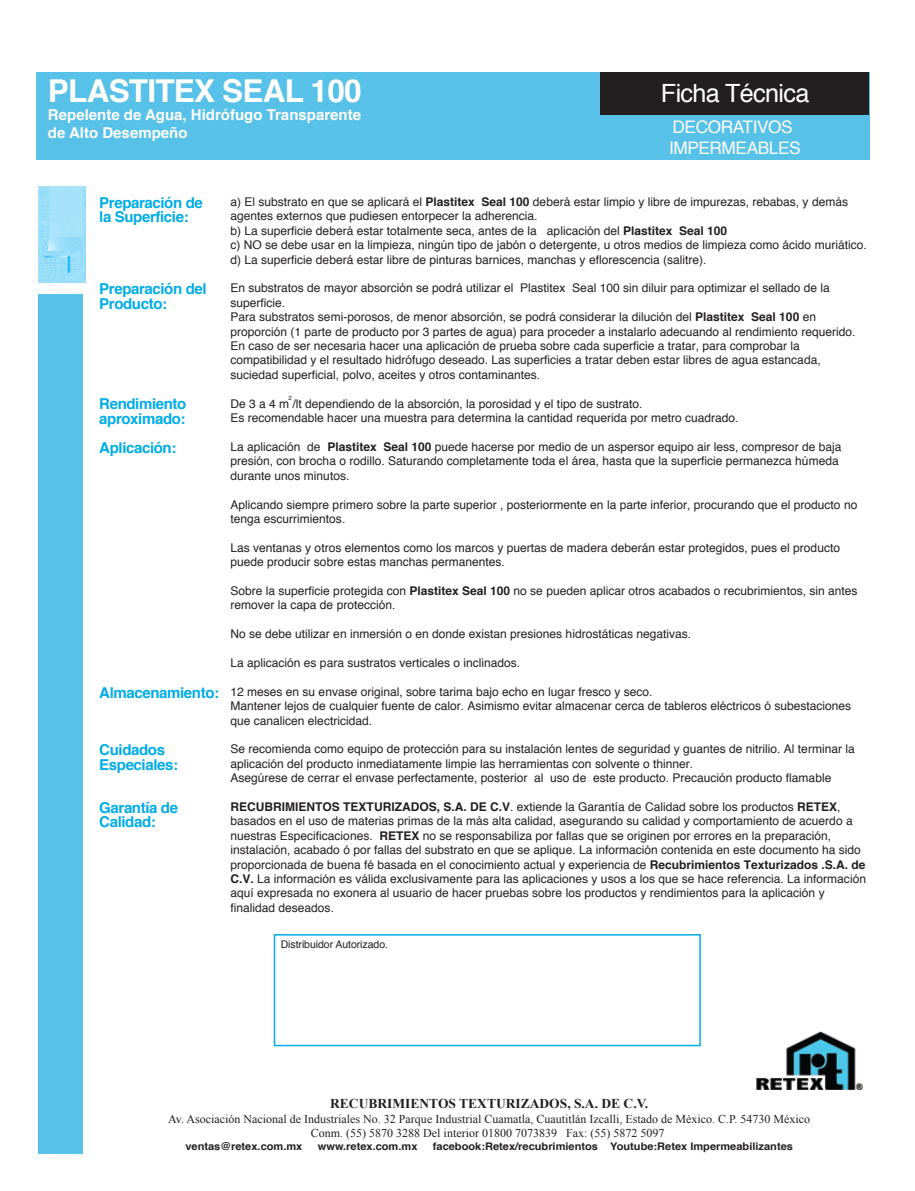
<style>
.page{position:relative;width:915px;height:1191px;background:#fff}
.page>*{position:absolute;margin:0;border:0;box-sizing:border-box;transform-origin:0 0}
.t1{font:700 31.5px "Helvetica";letter-spacing:-.025em;color:#fff}
.t2{font:25.05px "Helvetica";letter-spacing:-.025em;color:#fff}
.t3{font:17.25px/20.7px "Helvetica";letter-spacing:-.025em;color:#fff}
.t4{font:700 15px/14.4px "Helvetica";letter-spacing:-.025em;color:#00ace7}
.t5{font:700 15px/18px "Helvetica";color:#fff}
.t6{font:700 13.5px "Times New Roman";color:#231f20}
.t7{font:12px/14.4px "Helvetica";color:#231f20}
.t8{font:12px/14.4px "Times New Roman";color:#231f20;text-align:center}
.t9{font:700 10.5px "Helvetica";color:#231f20;scale:1.05 1}
.t10{font:10.5px "Helvetica";letter-spacing:-.005em;color:#231f20}
.t11{font:6px "Helvetica";color:#231f20}
.s1{font-weight:700}
</style>
<div class="page">
<div style="left:36px;top:72px;width:832px;height:87px;background:#57c1e8"></div>
<div style="left:600px;top:72px;width:268px;height:42px;background:#231f20"></div>
<img style="left:756px;top:1031px;width:107px;height:58px">
<div style="left:38px;top:294px;width:45px;height:859px;background:#57c1e8"></div>
<div style="left:273px;top:934px;width:427px;height:112px;border:2px solid #00ace7"></div>
<img style="left:38px;top:187px;width:47px;height:95px">
<h1 class="t1" style="left:48px;top:65px;width:315px">PLASTITEX SEAL 100</h1>
<p class="t5" style="left:48px;top:106px;width:314px">Repelente de Agua, Hidrófugo Transparente de Alto Desempeño</p>
<h2 class="t2" style="left:660px;top:74px;width:150px">Ficha Técnica</h2>
<h3 class="t3" style="left:668px;top:117px;width:133px">DECORATIVOS<br>IMPERMEABLES</h3>
<p class="t4" style="left:99px;top:195px;width:105px">Preparación de la Superficie:</p>
<p class="t4" style="left:99px;top:282px;width:109px">Preparación del<br>Producto:</p>
<p class="t4" style="left:99px;top:397px;width:89px">Rendimiento aproximado:</p>
<p class="t4" style="left:99px;top:440px;width:79px">Aplicación:</p>
<p class="t4" style="left:99px;top:685px;width:121px">Almacenamiento:</p>
<p class="t4" style="left:99px;top:743px;width:80px">Cuidados<br>Especiales:</p>
<p class="t4" style="left:99px;top:800px;width:80px">Garantía de<br>Calidad:</p>
<p class="t7" style="left:230px;top:195px;width:637px">a) El substrato en que se aplicará el <span class="s1">Plastitex Seal 100</span> deberá estar limpio y libre de impurezas, rebabas, y demás agentes externos que pudiesen entorpecer la adherencia.<br>b) La superficie deberá estar totalmente seca, antes de la aplicación del <span class="s1">Plastitex Seal 100<br></span>c) NO se debe usar en la limpieza, ningún tipo de jabón o detergente, u otros medios de limpieza como ácido muriático. d) La superficie deberá estar libre de pinturas barnices, manchas y eflorescencia (salitre).</p>
<p class="t7" style="left:230px;top:281px;width:626px">En substratos de mayor absorción se podrá utilizar el Plastitex Seal 100 sin diluir para optimizar el sellado de la superficie.<br>Para substratos semi-porosos, de menor absorción, se podrá considerar la dilución del <span class="s1">Plastitex Seal 100</span> en proporción (1 parte de producto por 3 partes de agua) para proceder a instalarlo adecuando al rendimiento requerido.<br>En caso de ser necesaria hacer una aplicación de prueba sobre cada superficie a tratar, para comprobar la compatibilidad y el resultado hidrófugo deseado. Las superficies a tratar deben estar libres de agua estancada, suciedad superficial, polvo, aceites y otros contaminantes.</p>
<p class="t7" style="left:230px;top:396px;width:509px">De 3 a 4 m /lt dependiendo de la absorción, la porosidad y el tipo de sustrato.<br>Es recomendable hacer una muestra para determina la cantidad requerida por metro cuadrado.</p>
<p class="t7" style="left:230px;top:440px;width:612px">La aplicación de <span class="s1">Plastitex Seal 100</span> puede hacerse por medio de un aspersor equipo air less, compresor de baja presión, con brocha o rodillo. Saturando completamente toda el área, hasta que la superficie permanezca húmeda durante unos minutos.</p>
<p class="t7" style="left:230px;top:497px;width:628px">Aplicando siempre primero sobre la parte superior , posteriormente en la parte inferior, procurando que el producto no tenga escurrimientos.</p>
<p class="t7" style="left:230px;top:540px;width:610px">Las ventanas y otros elementos como los marcos y puertas de madera deberán estar protegidos, pues el producto puede producir sobre estas manchas permanentes.</p>
<p class="t7" style="left:230px;top:584px;width:628px">Sobre la superficie protegida con <span class="s1">Plastitex Seal 100</span> no se pueden aplicar otros acabados o recubrimientos, sin antes remover la capa de protección.</p>
<p class="t7" style="left:230px;top:627px;width:462px">No se debe utilizar en inmersión o en donde existan presiones hidrostáticas negativas.</p>
<p class="t7" style="left:230px;top:656px;width:291px">La aplicación es para sustratos verticales o inclinados.</p>
<p class="t7" style="left:230px;top:684px;width:622px">12 meses en su envase original, sobre tarima bajo echo en lugar fresco y seco.<br>Mantener lejos de cualquier fuente de calor. Asimismo evitar almacenar cerca de tableros eléctricos ó subestaciones que canalicen electricidad.</p>
<p class="t7" style="left:230px;top:742px;width:625px">Se recomienda como equipo de protección para su instalación lentes de seguridad y guantes de nitrilio. Al terminar la aplicación del producto inmediatamente limpie las herramientas con solvente o thinner.<br>Asegúrese de cerrar el envase perfectamente, posterior al uso de este producto. Precaución producto flamable</p>
<p class="t7" style="left:230px;top:800px;width:636px"><span class="s1">RECUBRIMIENTOS TEXTURIZADOS, S.A. DE C.V</span>. extiende la Garantía de Calidad sobre los productos <span class="s1">RETEX</span>, basados en el uso de materias primas de la más alta calidad, asegurando su calidad y comportamiento de acuerdo a nuestras Especificaciones. <span class="s1">RETEX</span> no se responsabiliza por fallas que se originen por errores en la preparación, instalación, acabado ó por fallas del substrato en que se aplique. La información contenida en este documento ha sido proporcionada de buena fé basada en el conocimiento actual y experiencia de <span class="s1">Recubrimientos Texturizados .S.A. de C.V.</span> La información es válida exclusivamente para las aplicaciones y usos a los que se hace referencia. La información aquí expresada no exonera al usuario de hacer pruebas sobre los productos y rendimientos para la aplicación y finalidad deseados.</p>
<p class="t10" style="left:280px;top:936px;width:109px">Distribuidor Autorizado.</p>
<p class="t11" style="left:288px;top:393px;width:5px">2</p>
<p class="t6" style="left:330px;top:1094px;width:319px">RECUBRIMIENTOS TEXTURIZADOS, S.A. DE C.V.</p>
<p class="t8" style="left:168px;top:1111px;width:643px">Av. Asociación Nacional de Industriales No. 32 Parque Industrial Cuamatla, Cuautitlán Izcalli, Estado de México. C.P. 54730 México<br>Conm. (55) 5870 3288 Del interior 01800 7073839 Fax: (55) 5872 5097</p>
<p class="t9" style="left:185px;top:1137px;width:113px">ventas@retex.com.mx</p>
<p class="t9" style="left:318px;top:1137px;width:96px">www.retex.com.mx</p>
<p class="t9" style="left:432px;top:1137px;width:344px">facebook:Retex/recubrimientos Youtube:Retex Impermeabilizantes</p>
</div>
